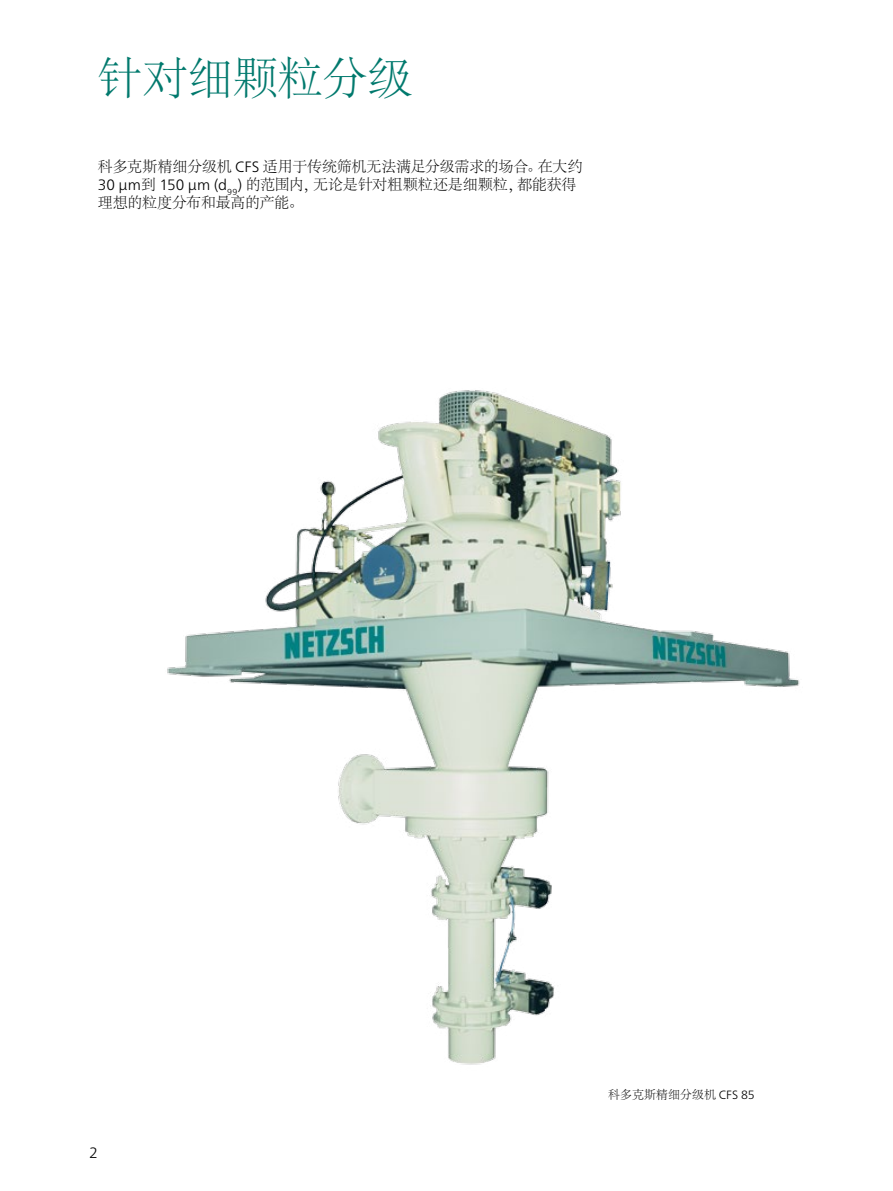
<style>
.page{position:relative;width:893px;height:1191px;background:#fff}
.page>*{position:absolute;margin:0;border:0;box-sizing:border-box;transform-origin:0 0}
.t1{font:300 45px "Adobe Song Std";color:#00796d}
.t2{font:300 15px/18px "Adobe Song Std";letter-spacing:-.015em;color:#000}
.t3{font:300 15px "Frutiger Neue LTW1 G";color:#000}
.t4{font:300 12px "Adobe Song Std";color:#000}
.s1{font-family:"Frutiger Neue LTW1 G"}
</style>
<div class="page">
<img style="left:167px;top:390px;width:633px;height:675px">
<h1 class="t1" style="left:98px;top:54px;width:317px">针对细颗粒分级</h1>
<p class="t2" style="left:98px;top:158px;width:486px">科多克斯精细分级机 <span class="s1">CFS</span> 适用于传统筛机无法满足分级需求的场合。在大约<br><span class="s1">30 µm</span>到 <span class="s1">150 μm (d</span><sub>99</sub><span class="s1">)</span> 的范围内，无论是针对粗颗粒还是细颗粒，都能获得理想的粒度分布和最高的产能。</p>
<p class="t3" style="left:89px;top:1144px;width:10px">2</p>
<p class="t4" style="left:608px;top:1088px;width:148px">科多克斯精细分级机 <span class="s1">CFS 85</span></p>
</div>
